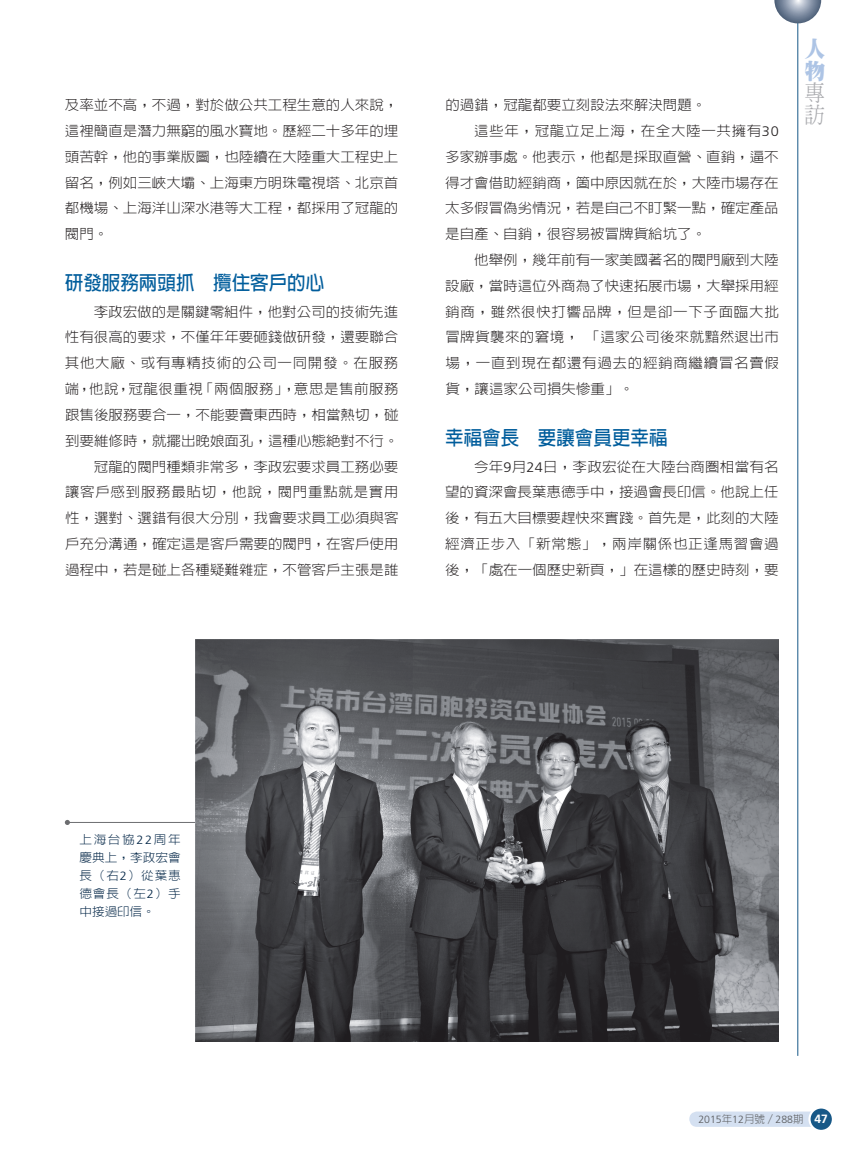
<style>
.page{position:relative;width:851px;height:1149px;background:#fff}
.page>*{position:absolute;margin:0;border:0;box-sizing:border-box;transform-origin:0 0}
.t1{font:900 21.75px/21.8px "AR Ming B5";color:#adc4e5;scale:.95 1}
.t2{font:300 21.75px/21.8px "AR Ming B5";color:#a8a9ad;scale:.95 1}
.t3{font:700 19.5px "AR Hei B5";color:#005d9c;scale:.95 1}
.t4{font:300 13.8px/25.8px "AR Hei B5";color:#231f20;text-align:justify;scale:1.05 1}
.t5{font:300 13.8px "AR Hei B5";letter-spacing:.05em;color:#231f20;scale:1.05 1}
.t6{font:300 13.8px "AR Hei B5";letter-spacing:.03em;color:#231f20;scale:1.05 1}
.t7{font:300 13.8px "AR Hei B5";letter-spacing:.045em;color:#231f20;scale:1.05 1}
.t8{font:300 12px/18px "AR Hei B5";letter-spacing:.005em;color:#022546;text-align:justify;scale:1.05 1}
.t9{font:300 10.5px "Frutiger";color:#57585a}
.s1{font-family:"Frutiger"}
.s2{font-family:"AR Hei B5"}
.s3{font-weight:700;font-size:12px;color:#fff}
</style>
<div class="page">
<div style="left:689px;top:1111px;width:132px;height:15px;background:#d4e0f1;border-radius:8px"></div>
<div style="left:809px;top:1107px;width:23px;height:23px;background:#175887;border-radius:50%"></div>
<div style="left:808px;top:1106px;width:25px;height:25px;border:2px solid #fff;border-radius:50%"></div>
<hr style="left:797px;top:0;width:1px;height:1055px;background:#175887">
<svg style="left:774px;top:0;width:47px;height:23px"></svg>
<svg style="left:65px;top:819px;width:5px;height:5px"></svg>
<hr style="left:67px;top:821px;width:317px;height:1px;background:#6c6d70">
<img style="left:196px;top:639px;width:582px;height:401px">
<p class="t4" style="left:65px;top:92px;width:319px">及率並不高，不過，對於做公共工程生意的人來說，這裡簡直是潛力無窮的風水寶地。歷經二十多年的埋頭苦幹，他的事業版圖，也陸續在大陸重大工程史上留名，例如三峽大壩、上海東方明珠電視塔、北京首都機場、上海洋山深水港等大工程，都採用了冠龍的閥門。</p>
<h2 class="t3" style="left:65px;top:272px;width:275px">研發服務兩頭抓 攬住客戶的心</h2>
<p class="t4" style="left:65px;top:298px;width:319px;text-align:right">李政宏做的是關鍵零組件，他對公司的技術先進<br>性有很高的要求，不僅年年要砸錢做研發，還要聯合其他大廠、或有專精技術的公司一同開發。在服務端，他說，冠龍很重視「兩個服務」，意思是售前服務跟售後服務要合一，不能要賣東西時，相當熱切，碰到要維修時，就擺出晚娘面孔，這種心態絕對不行。冠龍的閥門種類非常多，李政宏要求員工務必要<br>讓客戶感到服務最貼切，他說，閥門重點就是實用性，選對、選錯有很大分別，我會要求員工必須與客戶充分溝通，確定這是客戶需要的閥門，在客戶使用過程中，若是碰上各種疑難雜症，不管客戶主張是誰</p>
<p class="t4" style="left:445px;top:92px;width:250px">的過錯，冠龍都要立刻設法來解決問題。</p>
<p class="t7" style="left:474px;top:124px;width:291px">這些年，冠龍立足上海，在全大陸一共擁有<span class="s1">30</span></p>
<p class="t4" style="left:445px;top:143px;width:319px">多家辦事處。他表示，他都是採取直營、直銷，逼不</p>
<p class="t4" style="left:445px;top:169px;width:319px">得才會借助經銷商，箇中原因就在於，大陸市場存在</p>
<p class="t4" style="left:445px;top:195px;width:319px">太多假冒偽劣情況，若是自己不盯緊一點，確定產品</p>
<p class="t4" style="left:445px;top:221px;width:250px">是自產、自銷，很容易被冒牌貨給坑了。</p>
<p class="t4" style="left:474px;top:247px;width:291px">他舉例，幾年前有一家美國著名的閥門廠到大陸</p>
<p class="t4" style="left:445px;top:272px;width:319px">設廠，當時這位外商為了快速拓展市場，大舉採用經</p>
<p class="t5" style="left:445px;top:304px;width:319px">銷商，雖然很快打響品牌，但是卻一下子面臨大批</p>
<p class="t6" style="left:445px;top:330px;width:319px">冒牌貨襲來的窘境，「這家公司後來就黯然退出市</p>
<p class="t5" style="left:445px;top:356px;width:319px">場，一直到現在都還有過去的經銷商繼續冒名賣假</p>
<p class="t4" style="left:445px;top:376px;width:181px">貨，讓這家公司損失慘重」。</p>
<h2 class="t3" style="left:445px;top:427px;width:236px">幸福會長 要讓會員更幸福</h2>
<p class="t4" style="left:445px;top:453px;width:319px;text-indent:29px">今年<span class="s1">9</span>月<span class="s1">24</span>日，李政宏從在大陸台商圈相當有名望的資深會長葉惠德手中，接過會長印信。他說上任後，有五大目標要趕快來實踐。首先是，此刻的大陸經濟正步入「新常態」，兩岸關係也正逢馬習會過後，「處在一個歷史新頁，」在這樣的歷史時刻，要</p>
<h1 class="t1" style="left:804px;top:38px;width:23px">人物</h1>
<h1 class="t2" style="left:804px;top:82px;width:22px">專訪</h1>
<p class="t8" style="left:79px;top:830px;width:98px">上海台協<span class="s1">22</span>周年慶典上，李政宏會長（右<span class="s1">2</span>）從葉惠德會長（左<span class="s1">2</span>）手中接過印信。</p>
<p class="t9" style="left:698px;top:1113px;width:131px">2015<span class="s2">年</span>12<span class="s2">月號／</span>288<span class="s2">期</span> <span class="s3">47</span></p>
</div>
